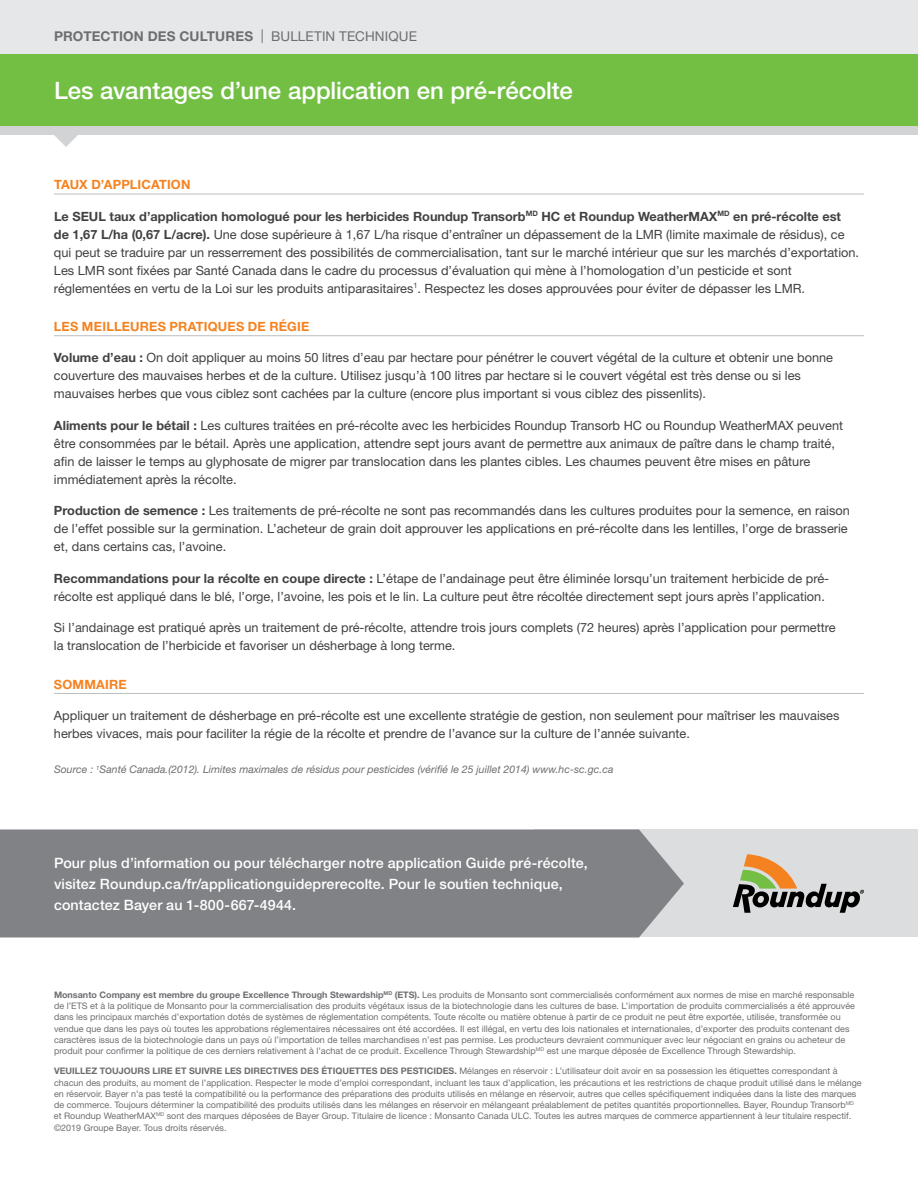
<style>
.page{position:relative;width:918px;height:1188px;background:#fff}
.page>*{position:absolute;margin:0;border:0;box-sizing:border-box;transform-origin:0 0}
.t1{font:500 24px "Helvetica Neue LT Std";color:#fff}
.t2{font:500 14.25px/21px "Helvetica Neue LT Std";letter-spacing:.01em;color:#fff}
.t3{font:700 13.5px "Helvetica Neue LT Std";letter-spacing:.01em;color:#6d6e71}
.t4{font:12.75px/18px "Helvetica Neue LT Std";color:#414042}
.t5{font:700 12.75px "Helvetica Neue LT Std";letter-spacing:.015em;color:#f58220}
.t6{font:italic 10.5px "Helvetica Neue LT Std";color:#6d6e71}
.t7{font:9px/11.2px "Helvetica Neue LT Std";color:#6d6e71}
.s1{font-weight:400}
.s2{font-weight:700}
</style>
<div class="page">
<div style="left:0;top:126px;width:918px;height:9px;background:#d1d3d4"></div>
<svg style="left:54px;top:135px;width:24px;height:12px"></svg>
<div style="left:0;top:54px;width:918px;height:72px;background:#72bf44"></div>
<hr style="left:54px;top:194px;width:810px;height:1px;background:#bcbec0">
<hr style="left:54px;top:335px;width:810px;height:1px;background:#bcbec0">
<hr style="left:54px;top:693px;width:810px;height:1px;background:#bcbec0">
<div style="left:0;top:0;width:918px;height:54px;background:#e6e7e8"></div>
<div style="left:535px;top:830px;width:383px;height:108px;background:#dcddde"></div>
<div style="left:0;top:829px;width:684px;height:108px;background:#808285"></div>
<svg style="left:733px;top:854px;width:131px;height:59px"></svg>
<p class="t3" style="left:54px;top:28px;width:364px">PROTECTION DES CULTURES <span class="s1">| BULLETIN TECHNIQUE</span></p>
<h1 class="t1" style="left:54px;top:76px;width:520px">Les avantages d’une application en pré-récolte</h1>
<p class="t5" style="left:54px;top:177px;width:138px">TAUX D’APPLICATION</p>
<p class="t4" style="left:54px;top:207px;width:807px"><span class="s2">Le SEUL taux d’application homologué pour les herbicides Roundup Transorb</span><sup>MD</sup> <span class="s2">HC et Roundup WeatherMAX</span><sup>MD</sup> <span class="s2">en pré-récolte est de 1,67 L/ha (0,67 L/acre).</span> Une dose supérieure à 1,67 L/ha risque d’entraîner un dépassement de la LMR (limite maximale de résidus), ce qui peut se traduire par un resserrement des possibilités de commercialisation, tant sur le marché intérieur que sur les marchés d’exportation.<br>Les LMR sont fixées par Santé Canada dans le cadre du processus d’évaluation qui mène à l’homologation d’un pesticide et sont réglementées en vertu de la Loi sur les produits antiparasitaires<sup>1</sup>. Respectez les doses approuvées pour éviter de dépasser les LMR.</p>
<p class="t5" style="left:54px;top:318px;width:257px">LES MEILLEURES PRATIQUES DE RÉGIE</p>
<p class="t4" style="left:54px;top:349px;width:781px"><span class="s2">Volume d’eau :</span> On doit appliquer au moins 50 litres d’eau par hectare pour pénétrer le couvert végétal de la culture et obtenir une bonne couverture des mauvaises herbes et de la culture. Utilisez jusqu’à 100 litres par hectare si le couvert végétal est très dense ou si les mauvaises herbes que vous ciblez sont cachées par la culture (encore plus important si vous ciblez des pissenlits).</p>
<p class="t4" style="left:54px;top:416px;width:791px"><span class="s2">Aliments pour le bétail :</span> Les cultures traitées en pré-récolte avec les herbicides Roundup Transorb HC ou Roundup WeatherMAX peuvent être consommées par le bétail. Après une application, attendre sept jours avant de permettre aux animaux de paître dans le champ traité, afin de laisser le temps au glyphosate de migrer par translocation dans les plantes cibles. Les chaumes peuvent être mises en pâture immédiatement après la récolte.</p>
<p class="t4" style="left:54px;top:502px;width:797px"><span class="s2">Production de semence :</span> Les traitements de pré-récolte ne sont pas recommandés dans les cultures produites pour la semence, en raison de l’effet possible sur la germination. L’acheteur de grain doit approuver les applications en pré-récolte dans les lentilles, l’orge de brasserie et, dans certains cas, l’avoine.</p>
<p class="t4" style="left:54px;top:569px;width:777px"><span class="s2">Recommandations pour la récolte en coupe directe :</span> L’étape de l’andainage peut être éliminée lorsqu’un traitement herbicide de pré&shy;récolte est appliqué dans le blé, l’orge, l’avoine, les pois et le lin. La culture peut être récoltée directement sept jours après l’application.</p>
<p class="t4" style="left:54px;top:619px;width:783px">Si l’andainage est pratiqué après un traitement de pré-récolte, attendre trois jours complets (72 heures) après l’application pour permettre la translocation de l’herbicide et favoriser un désherbage à long terme.</p>
<p class="t5" style="left:54px;top:676px;width:74px">SOMMAIRE</p>
<p class="t4" style="left:54px;top:706px;width:787px">Appliquer un traitement de désherbage en pré-récolte est une excellente stratégie de gestion, non seulement pour maîtriser les mauvaises herbes vivaces, mais pour faciliter la régie de la récolte et prendre de l’avance sur la culture de l’année suivante.</p>
<p class="t6" style="left:54px;top:763px;width:561px">Source : <sup>1</sup>Santé Canada.(2012). Limites maximales de résidus pour pesticides (vérifié le 25 juillet 2014) www.hc-sc.gc.ca</p>
<p class="t2" style="left:54px;top:852px;width:535px">Pour plus d’information ou pour télécharger notre application Guide pré-récolte, visitez Roundup.ca/fr/applicationguideprerecolte. Pour le soutien technique, contactez Bayer au 1-800-667-4944.</p>
<p class="t7" style="left:54px;top:989px;width:803px"><span class="s2">Monsanto Company est membre du groupe Excellence Through Stewardship</span><sup>MD</sup> <span class="s2">(ETS).</span> Les produits de Monsanto sont commercialisés conformément aux normes de mise en marché responsable de l’ETS et à la politique de Monsanto pour la commercialisation des produits végétaux issus de la biotechnologie dans les cultures de base. L’importation de produits commercialisés a été approuvée dans les principaux marchés d’exportation dotés de systèmes de réglementation compétents. Toute récolte ou matière obtenue à partir de ce produit ne peut être exportée, utilisée, transformée ou vendue que dans les pays où toutes les approbations réglementaires nécessaires ont été accordées. Il est illégal, en vertu des lois nationales et internationales, d’exporter des produits contenant des caractères issus de la biotechnologie dans un pays où l’importation de telles marchandises n’est pas permise. Les producteurs devraient communiquer avec leur négociant en grains ou acheteur de produit pour confirmer la politique de ces derniers relativement à l’achat de ce produit. Excellence Through Stewardship<sup>MD</sup> est une marque déposée de Excellence Through Stewardship.</p>
<p class="t7" style="left:54px;top:1065px;width:809px"><span class="s2">VEUILLEZ TOUJOURS LIRE ET SUIVRE LES DIRECTIVES DES ÉTIQUETTES DES PESTICIDES.</span> Mélanges en réservoir : L’utilisateur doit avoir en sa possession les étiquettes correspondant à chacun des produits, au moment de l’application. Respecter le mode d’emploi correspondant, incluant les taux d’application, les précautions et les restrictions de chaque produit utilisé dans le mélange en réservoir. Bayer n’a pas testé la compatibilité ou la performance des préparations des produits utilisés en mélange en réservoir, autres que celles spécifiquement indiquées dans la liste des marques de commerce. Toujours déterminer la compatibilité des produits utilisés dans les mélanges en réservoir en mélangeant préalablement de petites quantités proportionnelles. Bayer, Roundup Transorb<sup>MD </sup>et Roundup WeatherMAX<sup>MD</sup> sont des marques déposées de Bayer Group. Titulaire de licence : Monsanto Canada ULC. Toutes les autres marques de commerce appartiennent à leur titulaire respectif. ©2019 Groupe Bayer. Tous droits réservés.</p>
</div>
